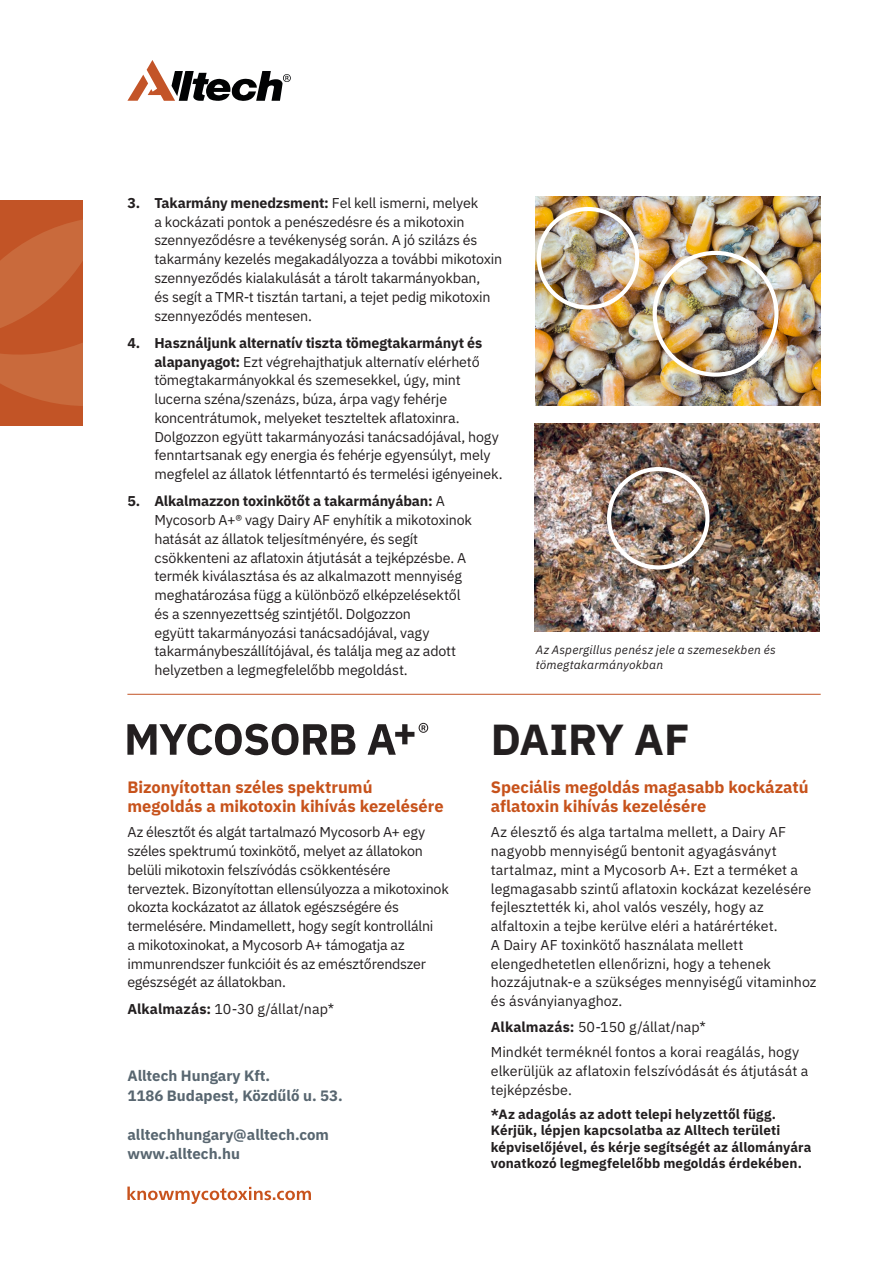
<style>
.page{position:relative;width:893px;height:1263px;background:#fff}
.page>*{position:absolute;margin:0;border:0;box-sizing:border-box;transform-origin:0 0}
.t1{font:700 43.5px "IBM Plex Sans";color:#231f20}
.Subhead_orange{font:700 16.5px/19.5px "IBM Plex Sans";color:#c7521b}
.t2{font:700 15px "IBM Plex Sans";color:#586670}
.Body{font:14.25px/18.8px "IBM Plex Sans";letter-spacing:-.01em;color:#231f20}
.Body-2{font:700 13.5px/16.5px "IBM Plex Sans";letter-spacing:.005em;color:#231f20}
.t3{font:italic 12px/15px "IBM Plex Sans";letter-spacing:.015em;color:#231f20}
.s1{font-weight:700}
</style>
<div class="page">
<svg style="left:127px;top:60px;width:164px;height:41px"></svg>
<div style="left:0;top:200px;width:82px;height:225px;background:#c25426"></div>
<svg style="left:0;top:220px;width:82px;height:186px"></svg>
<img style="left:535px;top:423px;width:284px;height:209px">
<div style="left:607px;top:467px;width:102px;height:102px;border:4px solid #fff;border-radius:50%"></div>
<img style="left:536px;top:197px;width:285px;height:208px">
<div style="left:537px;top:207px;width:102px;height:102px;border:4px solid #fff;border-radius:50%"></div>
<div style="left:653px;top:251px;width:125px;height:126px;border:4px solid #fff;border-radius:50%"></div>
<svg style="left:127px;top:1186px;width:184px;height:18px"></svg>
<hr style="left:127px;top:694px;width:694px;height:1px;background:#c25426">
<svg style="left:127px;top:724px;width:228px;height:31px"></svg>
<svg style="left:368px;top:723px;width:60px;height:32px"></svg>
<p class="Body" style="left:154px;top:192px;width:349px;text-indent:-27px"><span class="s1">3. Takarmány menedzsment:</span> Fel kell ismerni, melyek<br>a kockázati pontok a penészedésre és a mikotoxin szennyeződésre a tevékenység során. A jó szilázs és takarmány kezelés megakadályozza a további mikotoxin szennyeződés kialakulását a tárolt takarmányokban,<br>és segít a TMR-t tisztán tartani, a tejet pedig mikotoxin szennyeződés mentesen.</p>
<p class="Body" style="left:154px;top:332px;width:350px;text-indent:-27px"><span class="s1">4. Használjunk alternatív tiszta tömegtakarmányt és alapanyagot:</span> Ezt végrehajthatjuk alternatív elérhető tömegtakarmányokkal és szemesekkel, úgy, mint lucerna széna/szenázs, búza, árpa vagy fehérje koncentrátumok, melyeket teszteltek aflatoxinra.<br>Dolgozzon együtt takarmányozási tanácsadójával, hogy fenntartsanak egy energia és fehérje egyensúlyt, mely megfelel az állatok létfenntartó és termelési igényeinek.</p>
<p class="Body" style="left:154px;top:491px;width:319px;text-indent:-27px"><span class="s1">5. Alkalmazzon toxinkötőt a takarmányában:</span> A Mycosorb A+® vagy Dairy AF enyhítik a mikotoxinok hatását az állatok teljesítményére, és segít csökkenteni az aflatoxin átjutását a tejképzésbe. A termék kiválasztása és az alkalmazott mennyiség meghatározása függ a különböző elképzelésektől és a szennyezettség szintjétől. Dolgozzon<br>együtt takarmányozási tanácsadójával, vagy takarmánybeszállítójával, és találja meg az adott helyzetben a legmegfelelőbb megoldást.</p>
<p class="t3" style="left:536px;top:641px;width:241px">Az Aspergillus penész jele a szemesekben és tömegtakarmányokban</p>
<p class="Subhead_orange" style="left:127px;top:776px;width:318px">Bizonyítottan széles spektrumú megoldás a mikotoxin kihívás kezelésére</p>
<p class="Body" style="left:127px;top:822px;width:323px">Az élesztőt és algát tartalmazó Mycosorb A+ egy széles spektrumú toxinkötő, melyet az állatokon belüli mikotoxin felszívódás csökkentésére terveztek. Bizonyítottan ellensúlyozza a mikotoxinok okozta kockázatot az állatok egészségére és termelésére. Mindamellett, hogy segít kontrollálni<br>a mikotoxinokat, a Mycosorb A+ támogatja az immunrendszer funkcióit és az emésztőrendszer egészségét az állatokban.</p>
<p class="Body" style="left:127px;top:998px;width:208px"><span class="s1">Alkalmazás:</span> 10-30 g/állat/nap*</p>
<p class="t2" style="left:127px;top:1064px;width:144px">Alltech Hungary Kft.</p>
<p class="t2" style="left:127px;top:1083px;width:217px">1186 Budapest, Közdűlő u. 53.</p>
<p class="t2" style="left:127px;top:1122px;width:203px">alltechhungary@alltech.com</p>
<p class="t2" style="left:127px;top:1142px;width:114px">www.alltech.hu</p>
<p class="t1" style="left:491px;top:704px;width:200px">DAIRY AF</p>
<p class="Subhead_orange" style="left:491px;top:776px;width:319px">Speciális megoldás magasabb kockázatú aflatoxin kihívás kezelésére</p>
<p class="Body" style="left:491px;top:822px;width:327px">Az élesztő és alga tartalma mellett, a Dairy AF nagyobb mennyiségű bentonit agyagásványt tartalmaz, mint a Mycosorb A+. Ezt a terméket a legmagasabb szintű aflatoxin kockázat kezelésére fejlesztették ki, ahol valós veszély, hogy az alfaltoxin a tejbe kerülve eléri a határértéket.<br>A Dairy AF toxinkötő használata mellett elengedhetetlen ellenőrizni, hogy a tehenek hozzájutnak-e a szükséges mennyiségű vitaminhoz és ásványianyaghoz.</p>
<p class="Body" style="left:491px;top:1016px;width:217px"><span class="s1">Alkalmazás:</span> 50-150 g/állat/nap*</p>
<p class="Body" style="left:491px;top:1041px;width:319px;line-height:19.2px">Mindkét terméknél fontos a korai reagálás, hogy elkerüljük az aflatoxin felszívódását és átjutását a tejképzésbe.</p>
<p class="Body-2" style="left:491px;top:1104px;width:322px">*Az adagolás az adott telepi helyzettől függ.<br>Kérjük, lépjen kapcsolatba az Alltech területi képviselőjével, és kérje segítségét az állományára vonatkozó legmegfelelőbb megoldás érdekében.</p>
</div>
